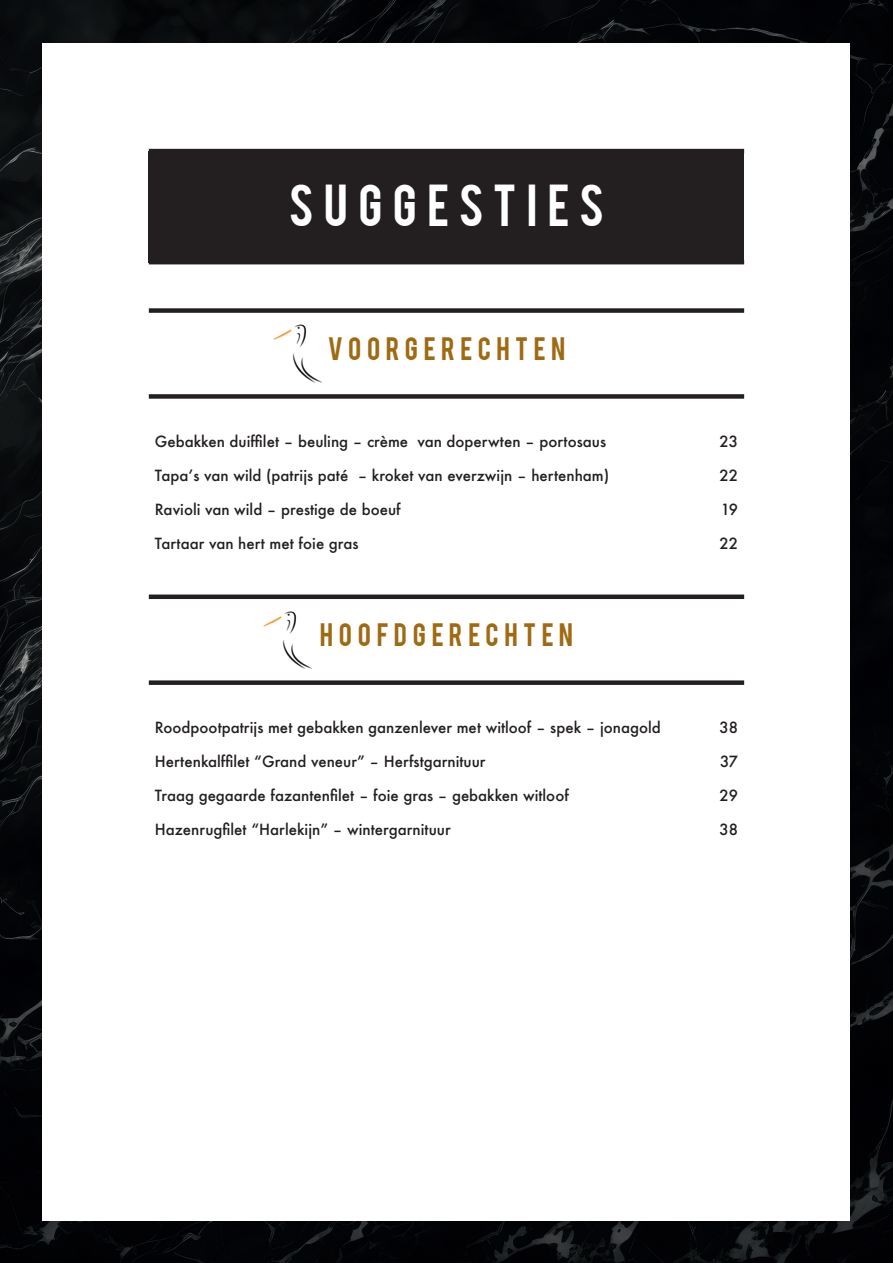
<style>
.page{position:relative;width:893px;height:1263px;background:#fff}
.page>*{position:absolute;margin:0;border:0;box-sizing:border-box;transform-origin:0 0}
.t1{font:46.5px "Bebas";letter-spacing:.22em;color:#fff}
.t2{font:25.5px "Bebas";letter-spacing:.215em;color:#9f6a12}
.t3{font:500 15px "Futura";color:#231f20}
</style>
<div class="page">
<img style="left:0;top:0;width:893px;height:1263px">
<div style="left:43px;top:43px;width:807px;height:1177px;background:#fff"></div>
<div style="left:149px;top:308px;width:525px;height:5px;background:#231f20"></div>
<div style="left:674px;top:308px;width:70px;height:5px;background:#231f20"></div>
<div style="left:149px;top:394px;width:525px;height:5px;background:#231f20"></div>
<div style="left:674px;top:394px;width:70px;height:5px;background:#231f20"></div>
<div style="left:149px;top:594px;width:525px;height:5px;background:#231f20"></div>
<div style="left:674px;top:594px;width:70px;height:5px;background:#231f20"></div>
<div style="left:149px;top:680px;width:525px;height:5px;background:#231f20"></div>
<div style="left:674px;top:680px;width:70px;height:5px;background:#231f20"></div>
<div style="left:149px;top:151px;width:595px;height:111px;background:#231f20"></div>
<hr style="left:149px;top:149px;width:595px;height:4px;background:#231f20">
<hr style="left:149px;top:260px;width:595px;height:4px;background:#231f20">
<img style="left:273px;top:324px;width:49px;height:59px">
<img style="left:263px;top:611px;width:49px;height:58px">
<h1 class="t1" style="left:289px;top:171px;width:317px">SUGGESTIES</h1>
<h2 class="t2" style="left:328px;top:330px;width:239px">VOORGERECHTEN</h2>
<p class="t3" style="left:155px;top:431px;width:453px">Gebakken duiffilet – beuling – crème van doperwten – portosaus</p>
<p class="t3" style="left:720px;top:431px;width:20px">23</p>
<p class="t3" style="left:155px;top:465px;width:456px">Tapa’s van wild (patrijs paté – kroket van everzwijn – hertenham)</p>
<p class="t3" style="left:720px;top:465px;width:20px">22</p>
<p class="t3" style="left:155px;top:499px;width:247px">Ravioli van wild – prestige de boeuf</p>
<p class="t3" style="left:721px;top:499px;width:19px">19</p>
<p class="t3" style="left:155px;top:533px;width:205px">Tartaar van hert met foie gras</p>
<p class="t3" style="left:720px;top:533px;width:20px">22</p>
<h2 class="t2" style="left:320px;top:616px;width:255px">HOOFDGERECHTEN</h2>
<p class="t3" style="left:155px;top:717px;width:507px">Roodpootpatrijs met gebakken ganzenlever met witloof – spek – jonagold</p>
<p class="t3" style="left:720px;top:717px;width:20px">38</p>
<p class="t3" style="left:155px;top:751px;width:332px">Hertenkalffilet “Grand veneur” – Herfstgarnituur</p>
<p class="t3" style="left:720px;top:751px;width:19px">37</p>
<p class="t3" style="left:155px;top:785px;width:415px">Traag gegaarde fazantenfilet – foie gras – gebakken witloof</p>
<p class="t3" style="left:720px;top:785px;width:20px">29</p>
<p class="t3" style="left:155px;top:819px;width:297px">Hazenrugfilet “Harlekijn” – wintergarnituur</p>
<p class="t3" style="left:720px;top:819px;width:20px">38</p>
</div>
